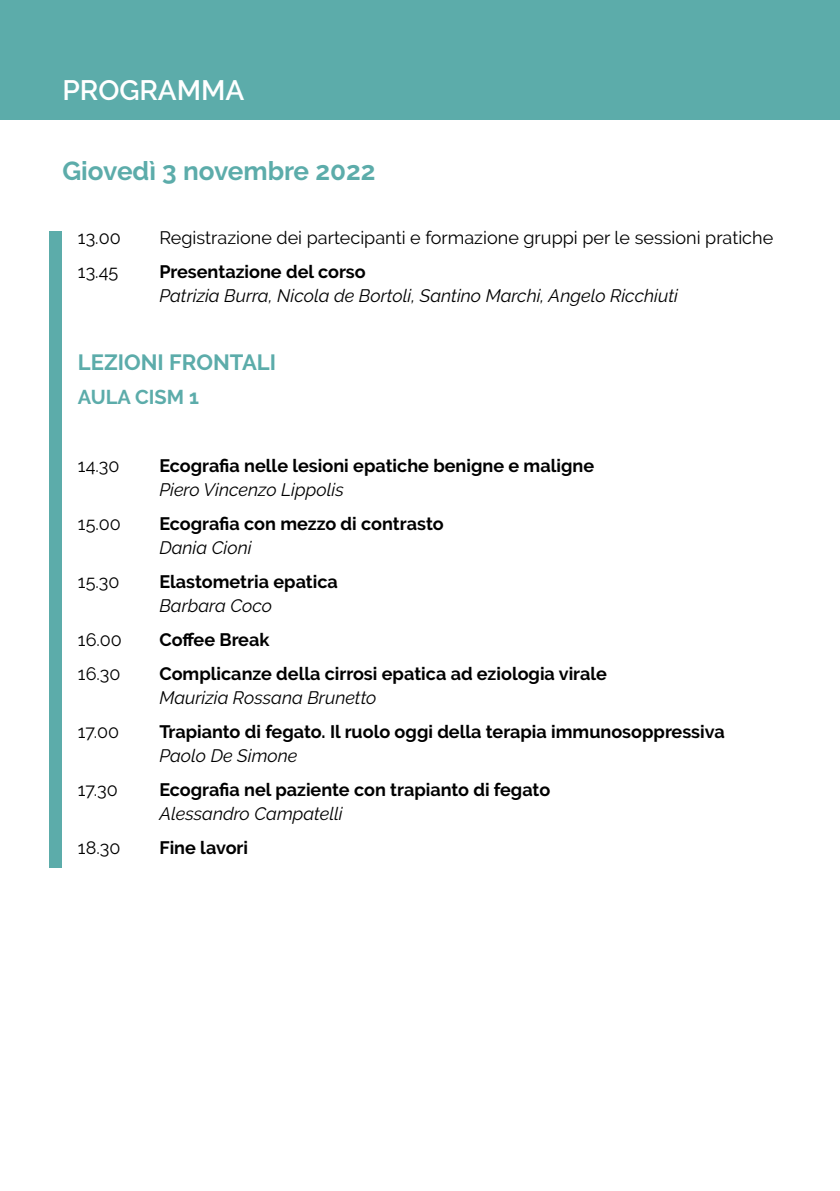
<style>
.page{position:relative;width:840px;height:1191px;background:#fff}
.page>*{position:absolute;margin:0;border:0;box-sizing:border-box;transform-origin:0 0}
.t1{font:600 28px "Raleway";color:#fff}
.t2{font:700 26px "Raleway";color:#5cacaa}
.t3{font:700 22px "Raleway";color:#5cacaa}
.t4{font:700 20px "Raleway";color:#5cacaa}
.t5{font:700 18px "Raleway";color:#000}
.t6{font:italic 18px "Raleway";color:#000}
.t7{font:18px "Raleway";color:#000}
</style>
<div class="page">
<div style="left:0;top:0;width:839px;height:120px;background:#5cacaa"></div>
<div style="left:49px;top:231px;width:13px;height:636px;background:#5cacaa"></div>
<h1 class="t1" style="left:62px;top:74px;width:183px">PROGRAMMA</h1>
<h2 class="t2" style="left:62px;top:156px;width:314px">Giovedì 3 novembre 2022</h2>
<p class="t7" style="left:78px;top:227px;width:44px">13.00</p>
<p class="t7" style="left:159px;top:227px;width:615px">Registrazione dei partecipanti e formazione gruppi per le sessioni pratiche</p>
<p class="t7" style="left:78px;top:261px;width:42px">13.45</p>
<p class="t5" style="left:159px;top:261px;width:208px">Presentazione del corso</p>
<p class="t6" style="left:159px;top:285px;width:520px">Patrizia Burra, Nicola de Bortoli, Santino Marchi, Angelo Ricchiuti</p>
<p class="t3" style="left:78px;top:349px;width:199px">LEZIONI FRONTALI</p>
<p class="t4" style="left:78px;top:385px;width:122px">AULA CISM 1</p>
<p class="t7" style="left:78px;top:455px;width:43px">14.30</p>
<p class="t5" style="left:159px;top:455px;width:436px">Ecografia nelle lesioni epatiche benigne e maligne</p>
<p class="t6" style="left:159px;top:479px;width:186px">Piero Vincenzo Lippolis</p>
<p class="t7" style="left:78px;top:513px;width:44px">15.00</p>
<p class="t5" style="left:159px;top:513px;width:285px">Ecografia con mezzo di contrasto</p>
<p class="t6" style="left:159px;top:537px;width:94px">Dania Cioni</p>
<p class="t7" style="left:78px;top:571px;width:43px">15.30</p>
<p class="t5" style="left:159px;top:571px;width:180px">Elastometria epatica</p>
<p class="t6" style="left:159px;top:595px;width:114px">Barbara Coco</p>
<p class="t7" style="left:78px;top:629px;width:45px">16.00</p>
<p class="t5" style="left:159px;top:629px;width:111px">Coffee Break</p>
<p class="t7" style="left:78px;top:663px;width:44px">16.30</p>
<p class="t5" style="left:159px;top:663px;width:449px">Complicanze della cirrosi epatica ad eziologia virale</p>
<p class="t6" style="left:159px;top:687px;width:218px">Maurizia Rossana Brunetto</p>
<p class="t7" style="left:78px;top:721px;width:43px">17.00</p>
<p class="t5" style="left:159px;top:721px;width:566px">Trapianto di fegato. Il ruolo oggi della terapia immunosoppressiva</p>
<p class="t6" style="left:159px;top:745px;width:139px">Paolo De Simone</p>
<p class="t7" style="left:78px;top:779px;width:41px">17.30</p>
<p class="t5" style="left:159px;top:779px;width:392px">Ecografia nel paziente con trapianto di fegato</p>
<p class="t6" style="left:159px;top:803px;width:185px">Alessandro Campatelli</p>
<p class="t7" style="left:78px;top:837px;width:44px">18.30</p>
<p class="t5" style="left:159px;top:837px;width:90px">Fine lavori</p>
</div>
